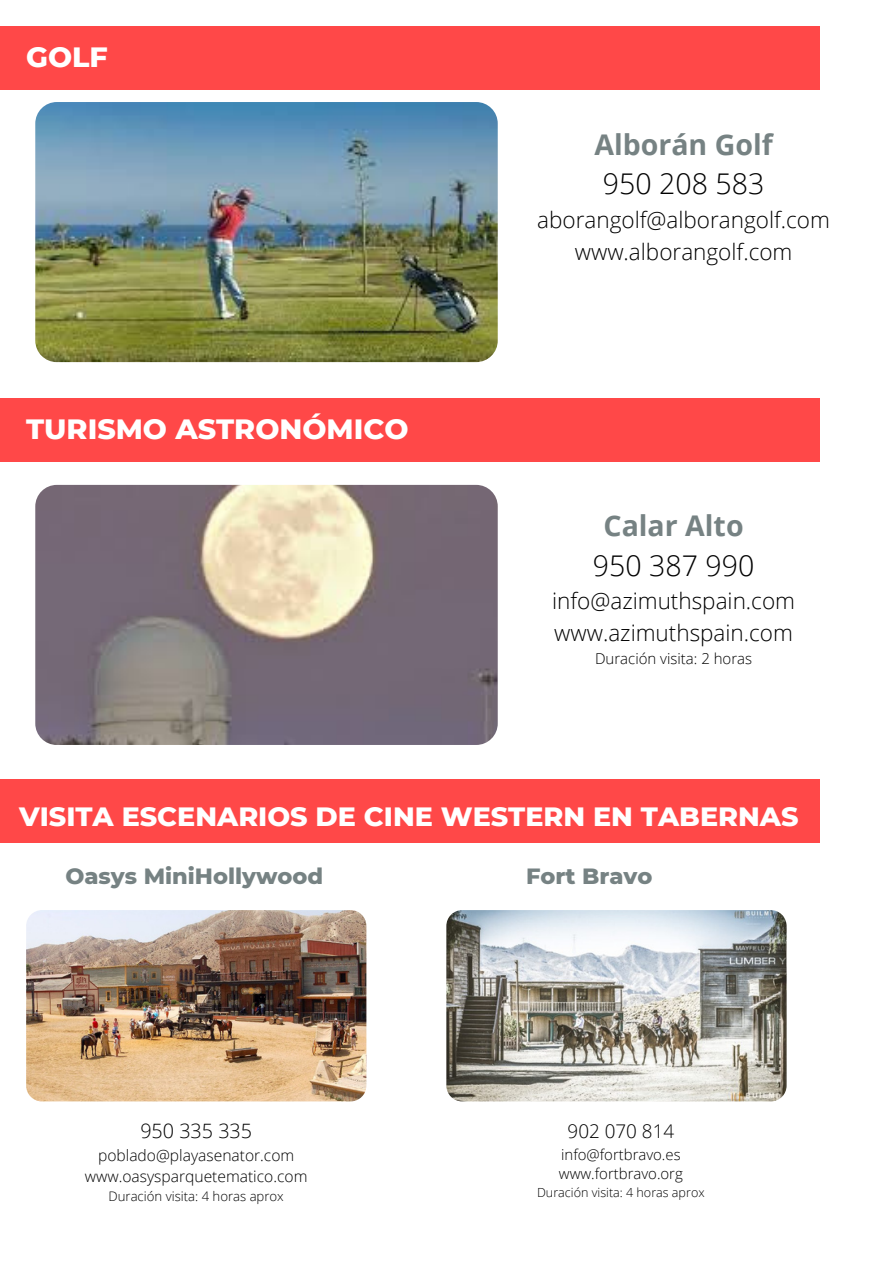
<style>
.page{position:relative;width:893px;height:1264px;background:#fff}
.page>*{position:absolute;margin:0;border:0;box-sizing:border-box;transform-origin:0 0}
.t1{font:800 28.5px "Montserrat";color:#fff}
.t2{font:700 28.5px "Open Sans";color:#768283}
.t3{font:300 28.5px "Open Sans";color:#000}
.t4{font:800 27px "Montserrat";color:#fff}
.t5{font:300 22.5px "Open Sans";color:#000}
.t6{font:800 22.5px "Montserrat";color:#768283}
.t7{font:300 19.8px "Open Sans";color:#000}
.t8{font:300 18.9px "Open Sans";color:#000}
.t9{font:300 15.6px "Open Sans";color:#000}
.t10{font:300 15px "Open Sans";color:#000}
.t11{font:300 13.2px "Open Sans";color:#000}
.t12{font:300 12.6px "Open Sans";color:#000}
</style>
<div class="page">
<div style="left:0;top:26px;width:819px;height:63px;background:#ff4848"></div>
<div style="left:0;top:398px;width:819px;height:63px;background:#ff4848"></div>
<img style="left:35px;top:102px;width:462px;height:260px;border-radius:22px">
<img style="left:35px;top:485px;width:462px;height:260px;border-radius:22px">
<div style="left:0;top:779px;width:819px;height:63px;background:#ff4848"></div>
<img style="left:26px;top:910px;width:340px;height:191px;border-radius:16px">
<img style="left:446px;top:910px;width:340px;height:191px;border-radius:16px">
<p class="t1" style="left:26px;top:39px;width:83px">GOLF</p>
<p class="t1" style="left:26px;top:411px;width:384px">TURISMO ASTRONÓMICO</p>
<p class="t2" style="left:594px;top:125px;width:180px">Alborán Golf</p>
<p class="t3" style="left:603px;top:164px;width:163px">950 208 583</p>
<p class="t5" style="left:537px;top:204px;width:294px">aborangolf@alborangolf.com</p>
<p class="t5" style="left:574px;top:236px;width:219px">www.alborangolf.com</p>
<p class="t2" style="left:603px;top:505px;width:142px">Calar Alto</p>
<p class="t3" style="left:593px;top:545px;width:163px">950 387 990</p>
<p class="t5" style="left:552px;top:585px;width:244px">info@azimuthspain.com</p>
<p class="t5" style="left:554px;top:616px;width:240px">www.azimuthspain.com</p>
<p class="t10" style="left:595px;top:648px;width:159px">Duración visita: 2 horas</p>
<p class="t4" style="left:19px;top:799px;width:781px">VISITA ESCENARIOS DE CINE WESTERN EN TABERNAS</p>
<p class="t6" style="left:65px;top:862px;width:259px">Oasys MiniHollywood</p>
<p class="t6" style="left:526px;top:862px;width:128px">Fort Bravo</p>
<p class="t7" style="left:140px;top:1117px;width:113px">950 335 335</p>
<p class="t9" style="left:98px;top:1144px;width:198px">poblado@playasenator.com</p>
<p class="t9" style="left:85px;top:1165px;width:224px">www.oasysparquetematico.com</p>
<p class="t11" style="left:108px;top:1186px;width:177px">Duración visita: 4 horas aprox</p>
<p class="t8" style="left:567px;top:1117px;width:108px">902 070 814</p>
<p class="t10" style="left:561px;top:1143px;width:121px">info@fortbravo.es</p>
<p class="t10" style="left:559px;top:1163px;width:125px">www.fortbravo.org</p>
<p class="t12" style="left:537px;top:1183px;width:169px">Duración visita: 4 horas aprox</p>
</div>
